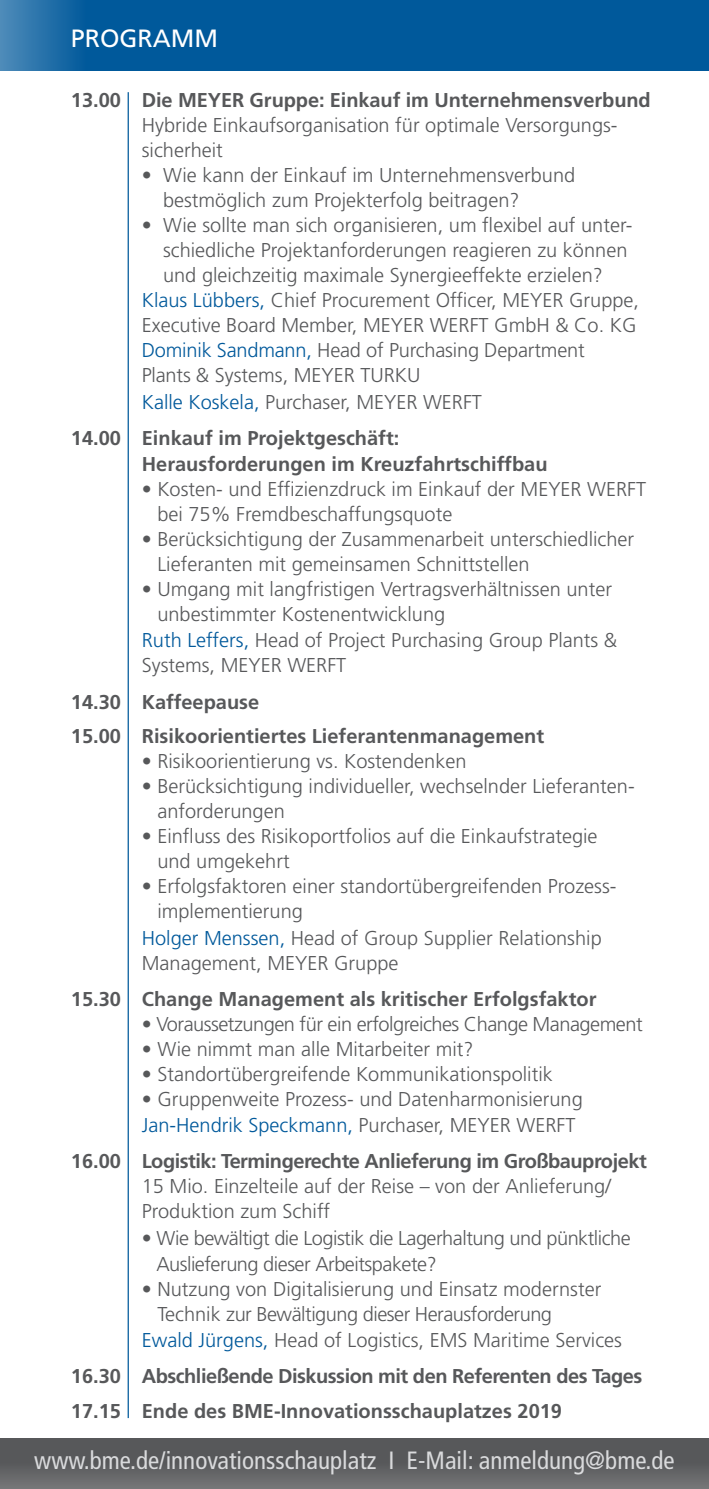
<style>
.page{position:relative;width:709px;height:1489px;background:#fff}
.page>*{position:absolute;margin:0;border:0;box-sizing:border-box;transform-origin:0 0}
.t1{font:condensed 25px "Frutiger LT Std";color:#d9dadc}
.t2{font:25px "Frutiger LT Std";color:#fff}
.t3{font:300 20px/25px "Frutiger LT Std";color:#57585a}
.t4{font:700 20px/26.2px "Frutiger LT Std";color:#57585a}
.t5{font:300 20px/26.2px "Frutiger LT Std";letter-spacing:-.025em;color:#57585a}
.t6{font:700 20px/34.8px "Frutiger LT Std";letter-spacing:-.025em;color:#57585a}
.s1{color:#00599b}
.s2{font-weight:700}
</style>
<div class="page">
<hr style="left:0;top:71px;width:1px;height:581px;background:#8da7cf">
<div style="left:0;top:0;width:709px;height:71px;background:#00599b"></div>
<div style="left:0;top:0;width:86px;height:71px;background:linear-gradient(to right,#4f8cb9,#025a9b)"></div>
<div style="left:0;top:1438px;width:709px;height:50px;background:#57585a"></div>
<div style="left:0;top:1461px;width:709px;height:27px;background:linear-gradient(to right,#656668,#666668)"></div>
<svg style="left:0;top:1461px;width:1px;height:27px"></svg>
<hr style="left:128px;top:92px;width:1px;height:1325px;background:#00599b">
<p class="t2" style="left:71px;top:24px;width:87px">PROGRAMM</p>
<p class="t4" style="left:71px;top:87px;width:581px">13.00 Die MEYER Gruppe: Einkauf im Unternehmensverbund</p>
<p class="t3" style="left:142px;top:113px;width:475px">Hybride Einkaufsorganisation für optimale Versorgungs&shy;sicherheit</p>
<p class="t3" style="left:163px;top:163px;width:414px;text-indent:-21px">• Wie kann der Einkauf im Unternehmensverbund bestmöglich zum Projekterfolg beitragen?</p>
<p class="t3" style="left:142px;top:213px;width:492px">• Wie sollte man sich organisieren, um flexibel auf unter-</p>
<p class="t3" style="left:163px;top:238px;width:466px">schiedliche Projektanforderungen reagieren zu können</p>
<p class="t3" style="left:163px;top:263px;width:441px">und gleichzeitig maximale Synergieeffekte erzielen?</p>
<p class="t3" style="left:142px;top:288px;width:499px"><span class="s1">Klaus Lübbers,</span> Chief Procurement Officer, MEYER Gruppe,</p>
<p class="t3" style="left:142px;top:313px;width:496px">Executive Board Member, MEYER WERFT GmbH &amp; Co. KG</p>
<p class="t3" style="left:142px;top:338px;width:444px"><span class="s1">Dominik Sandmann,</span> Head of Purchasing Department</p>
<p class="t3" style="left:142px;top:363px;width:280px">Plants &amp; Systems, MEYER TURKU</p>
<p class="t3" style="left:142px;top:389px;width:342px"><span class="s1">Kalle Koskela,</span> Purchaser, MEYER WERFT</p>
<p class="t4" style="left:142px;top:425px;width:407px;text-indent:-71px">14.00 Einkauf im Projektgeschäft:<br>Herausforderungen im Kreuzfahrtschiffbau</p>
<p class="t3" style="left:157px;top:477px;width:490px;text-indent:-16px">• Kosten- und Effizienzdruck im Einkauf der MEYER WERFT bei 75% Fremdbeschaffungsquote</p>
<p class="t3" style="left:157px;top:527px;width:478px;text-indent:-16px">• Berücksichtigung der Zusammenarbeit unterschiedlicher<br>Lieferanten mit gemeinsamen Schnittstellen</p>
<p class="t3" style="left:142px;top:577px;width:472px">• Umgang mit langfristigen Vertragsverhältnissen unter</p>
<p class="t3" style="left:157px;top:602px;width:289px">unbestimmter Kostenentwicklung</p>
<p class="t3" style="left:142px;top:628px;width:477px"><span class="s1">Ruth Leffers,</span> Head of Project Purchasing Group Plants &amp;</p>
<p class="t3" style="left:142px;top:653px;width:206px">Systems, MEYER WERFT</p>
<p class="t4" style="left:71px;top:684px;width:475px;line-height:34.8px">14.30 Kaffeepause<br>15.00 Risikoorientiertes Lieferantenmanagement</p>
<p class="t3" style="left:142px;top:749px;width:326px">• Risikoorientierung vs. Kostendenken</p>
<p class="t3" style="left:157px;top:774px;width:479px;text-indent:-16px">• Berücksichtigung individueller, wechselnder Lieferanten&shy;anforderungen</p>
<p class="t3" style="left:157px;top:824px;width:442px;text-indent:-16px">• Einfluss des Risikoportfolios auf die Einkaufstrategie und umgekehrt</p>
<p class="t3" style="left:142px;top:874px;width:474px">• Erfolgsfaktoren einer standortübergreifenden Prozess-</p>
<p class="t3" style="left:157px;top:899px;width:147px">implementierung</p>
<p class="t3" style="left:142px;top:925px;width:461px"><span class="s1">Holger Menssen,</span> Head of Group Supplier Relationship</p>
<p class="t3" style="left:142px;top:950px;width:258px">Management, MEYER Gruppe</p>
<p class="t4" style="left:71px;top:985px;width:527px">15.30 Change Management als kritischer Erfolgsfaktor</p>
<p class="t5" style="left:142px;top:1011px;width:502px">• Voraussetzungen für ein erfolgreiches Change Management</p>
<p class="t3" style="left:142px;top:1036px;width:333px">• Wie nimmt man alle Mitarbeiter mit?</p>
<p class="t3" style="left:142px;top:1061px;width:412px">• Standortübergreifende Kommunikationspolitik</p>
<p class="t3" style="left:142px;top:1086px;width:442px;line-height:26.2px">• Gruppenweite Prozess- und Datenharmonisierung<br><span class="s1">Jan-Hendrik Speckmann,</span> Purchaser, MEYER WERFT</p>
<p class="t6" style="left:71px;top:1144px;width:577px">16.00 Logistik: Termingerechte Anlieferung im Großbauprojekt</p>
<p class="t3" style="left:142px;top:1174px;width:470px">15 Mio. Einzelteile auf der Reise – von der Anlieferung/<br>Produktion zum Schiff</p>
<p class="t5" style="left:156px;top:1224px;width:476px;text-indent:-15px"><span class="s2">•</span> Wie bewältigt die Logistik die Lagerhaltung und pünktliche<br>Auslieferung dieser Arbeitspakete?</p>
<p class="t3" style="left:142px;top:1276px;width:461px">• Nutzung von Digitalisierung und Einsatz modernster</p>
<p class="t5" style="left:157px;top:1301px;width:396px">Technik zur Bewältigung dieser Herausforderung</p>
<p class="t3" style="left:142px;top:1327px;width:482px"><span class="s1">Ewald Jürgens,</span> Head of Logistics, EMS Maritime Services</p>
<p class="t6" style="left:71px;top:1358px;width:573px">16.30 Abschließende Diskussion mit den Referenten des Tages<br>17.15 Ende des BME-Innovationsschauplatzes 2019</p>
<p class="t1" style="left:34px;top:1445px;width:642px">www.bme.de/innovationsschauplatz I E-Mail: anmeldung@bme.de</p>
</div>
